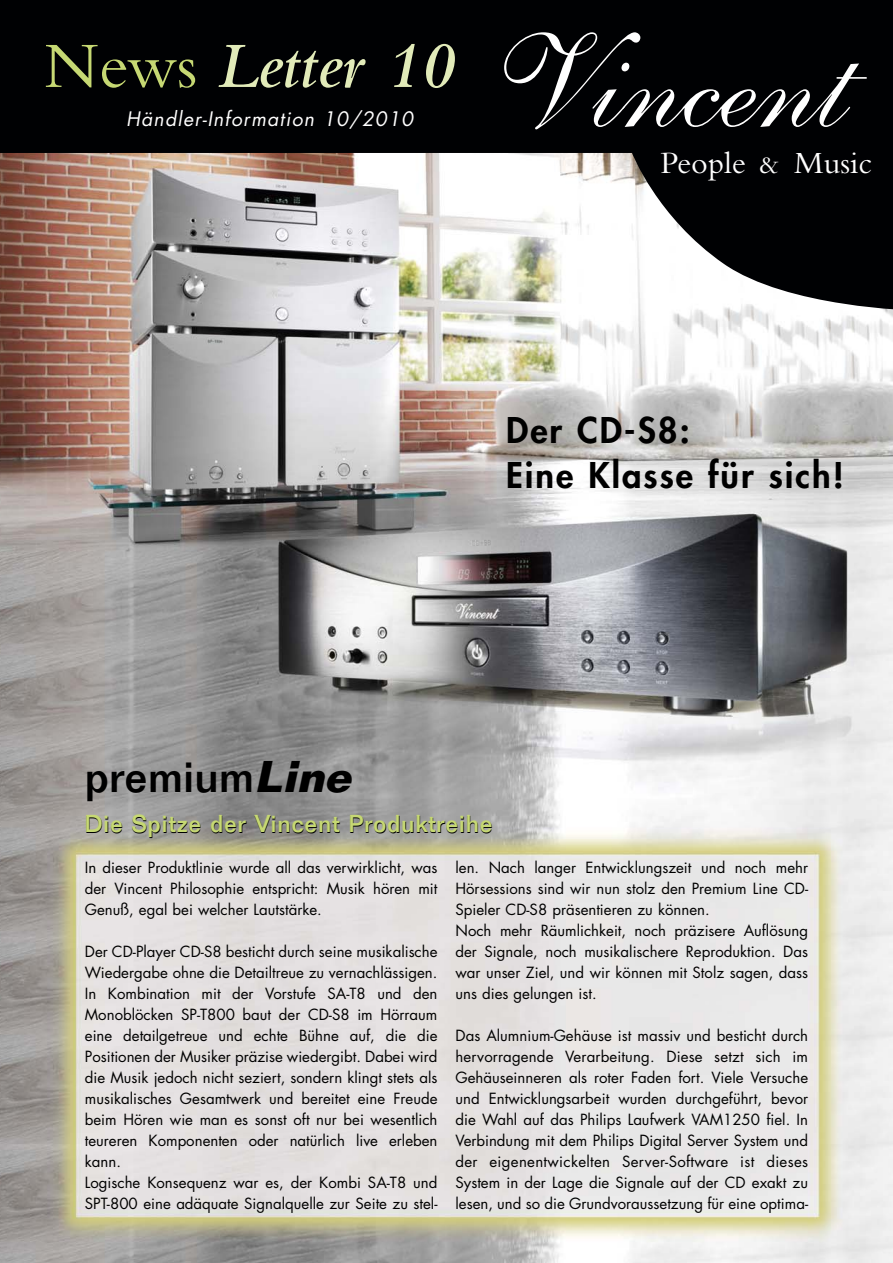
<style>
.page{position:relative;width:893px;height:1263px;background:#fff}
.page>*{position:absolute;margin:0;border:0;box-sizing:border-box;transform-origin:0 0}
.t1{font:italic 600 67.5px "Bembo";color:#e2ebb9}
.t2{font:500 43.5px "Folio";color:#000}
.t3{font:800 34.5px/45px "Futura";letter-spacing:.06em;color:#000}
.t4{font:32.25px "Bembo";color:#fff}
.t5{font:500 24px "Folio";letter-spacing:.03em;color:#000}
.t6{font:italic 19.5px "Futura";color:#fff}
.t7{font:15px/21px "Futura";color:#000;text-align:justify}
.s1{font-weight:400;font-style:normal;color:#c6d873}
.s2{font-family:"Shelley Allegro Script";font-weight:400;font-style:normal;font-size:135.6px;color:#fff}
.s3{font-size:26.85px}
.s4{font-weight:700;font-style:italic}
</style>
<div class="page">
<img style="left:0;top:310px;width:892px;height:953px">
<svg style="left:0;top:0;width:892px;height:310px;background:#524e4d"></svg>
<h1 class="t1" style="left:44px;top:42px;width:783px"><span class="s1">News</span> Letter 10 <span class="s2">Vincent</span></h1>
<h3 class="t4" style="left:660px;top:152px;width:213px">People <span class="s3">&amp;</span> Music</h3>
<h3 class="t6" style="left:126px;top:110px;width:292px">Händler-Information 10/2010</h3>
<h3 class="t3" style="left:506px;top:410px;width:339px">Der CD-S8:<br>Eine Klasse für sich!</h3>
<h2 class="t2" style="left:85px;top:761px;width:276px">premium<span class="s4">Line</span></h2>
<h3 class="t5" style="left:85px;top:816px;width:410px">Die Spitze der Vincent Produktreihe</h3>
<p class="t7" style="left:85px;top:858px;width:354px">In dieser Produktlinie wurde all das verwirklicht, was der Vincent Philosophie entspricht: Musik hören mit Genuß, egal bei welcher Lautstärke.</p>
<p class="t7" style="left:85px;top:942px;width:354px;text-align:left">Der CD-Player CD-S8 besticht durch seine musikalische Wiedergabe ohne die Detailtreue zu vernachlässigen.<br>In Kombination mit der Vorstufe SA-T8 und den Monoblöcken SP-T800 baut der CD-S8 im Hörraum eine detailgetreue und echte Bühne auf, die die Positionen der Musiker präzise wiedergibt. Dabei wird die Musik jedoch nicht seziert, sondern klingt stets als musikalisches Gesamtwerk und bereitet eine Freude beim Hören wie man es sonst oft nur bei wesentlich teureren Komponenten oder natürlich live erleben kann.<br>Logische Konsequenz war es, der Kombi SA-T8 und SPT-800 eine adäquate Signalquelle zur Seite zu stel-</p>
<p class="t7" style="left:455px;top:858px;width:354px;text-align:left">len. Nach langer Entwicklungszeit und noch mehr Hörsessions sind wir nun stolz den Premium Line CD-Spieler CD-S8 präsentieren zu können.<br>Noch mehr Räumlichkeit, noch präzisere Auflösung der Signale, noch musikalischere Reproduktion. Das war unser Ziel, und wir können mit Stolz sagen, dass uns dies gelungen ist.</p>
<p class="t7" style="left:455px;top:1026px;width:354px">Das Alumnium-Gehäuse ist massiv und besticht durch hervorragende Verarbeitung. Diese setzt sich im Gehäuseinneren als roter Faden fort. Viele Versuche und Entwicklungsarbeit wurden durchgeführt, bevor die Wahl auf das Philips Laufwerk VAM1250 fiel. In Verbindung mit dem Philips Digital Server System und der eigenentwickelten Server-Software ist dieses System in der Lage die Signale auf der CD exakt zu lesen, und so die Grundvoraussetzung für eine optima-</p>
</div>
